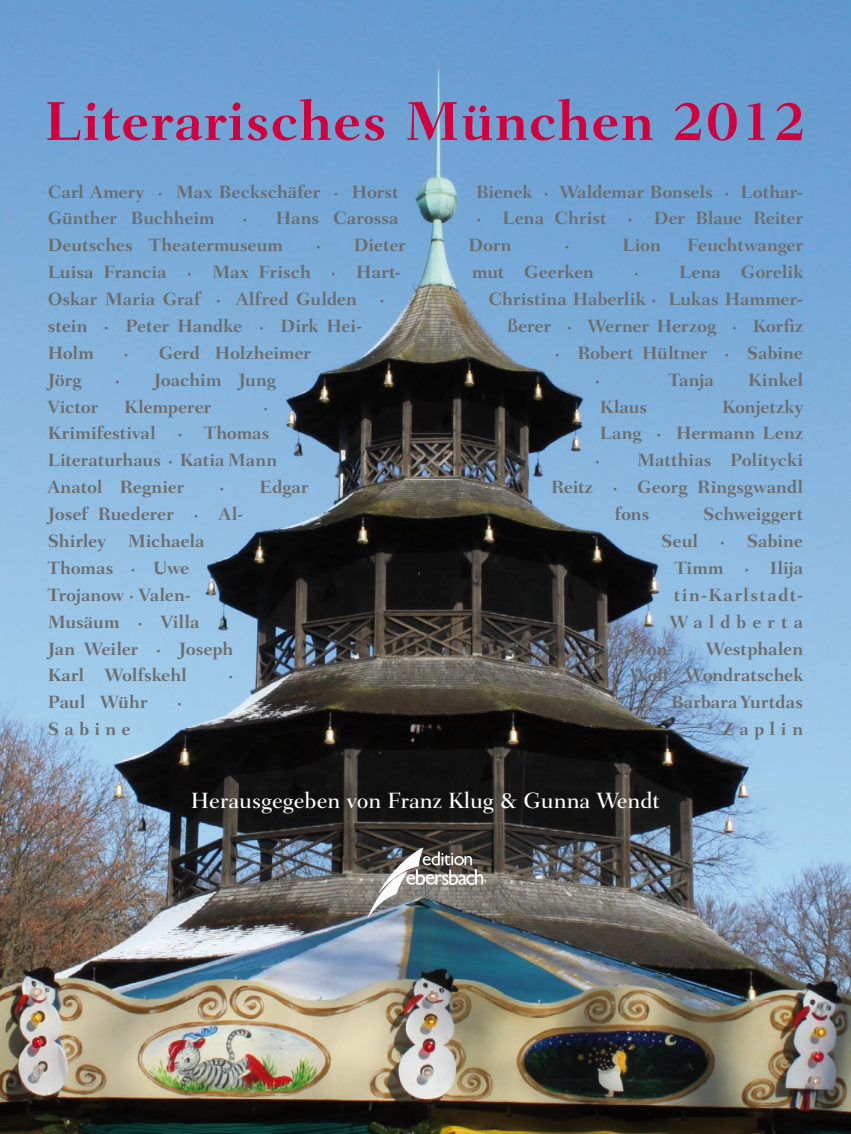
<style>
.page{position:relative;width:851px;height:1134px;background:#fff}
.page>*{position:absolute;margin:0;border:0;box-sizing:border-box;transform-origin:0 0}
.t1{font:700 55.62px "Fairfield LH";letter-spacing:.015em;color:#d2003d}
.t2{font:500 22.5px "Fairfield LH";color:#fff}
.t3{font:700 18.12px "Fairfield LH";letter-spacing:-.005em;color:#6b6c6d}
.t4{font:700 18.12px "Fairfield LH";letter-spacing:.08em;color:#6b6c6d}
.t5{font:700 18.12px "Fairfield LH";letter-spacing:.315em;color:#6b6c6d}
</style>
<div class="page">
<img style="left:0;top:0;width:850px;height:1134px">
<img style="left:367px;top:847px;width:117px;height:72px">
<h1 class="t1" style="left:44px;top:89px;width:763px">Literarisches München 2012</h1>
<p class="t3" style="left:48px;top:181px;width:352px">Carl Amery · Max Beckschäfer · Horst</p>
<p class="t3" style="left:476px;top:181px;width:328px">Bienek · Waldemar Bonsels · Lothar-</p>
<p class="t3" style="left:48px;top:208px;width:168px">Günther Buchheim</p>
<p class="t3" style="left:242px;top:208px;width:157px">· Hans Carossa</p>
<p class="t3" style="left:476px;top:208px;width:328px">· Lena Christ · Der Blaue Reiter</p>
<p class="t3" style="left:48px;top:235px;width:237px">Deutsches Theatermuseum</p>
<p class="t3" style="left:315px;top:235px;width:92px">· Dieter</p>
<p class="t3" style="left:468px;top:235px;width:45px">Dorn</p>
<p class="t3" style="left:564px;top:235px;width:7px">·</p>
<p class="t3" style="left:622px;top:235px;width:40px">Lion</p>
<p class="t3" style="left:687px;top:235px;width:117px">Feuchtwanger</p>
<p class="t3" style="left:48px;top:262px;width:354px">Luisa Francia · Max Frisch · Hart-</p>
<p class="t3" style="left:472px;top:262px;width:123px">mut Geerken</p>
<p class="t3" style="left:633px;top:262px;width:171px">· Lena Gorelik</p>
<p class="t3" style="left:48px;top:288px;width:338px">Oskar Maria Graf · Alfred Gulden ·</p>
<p class="t3" style="left:488px;top:288px;width:316px">Christina Haberlik · Lukas Hammer-</p>
<p class="t3" style="left:48px;top:315px;width:316px">stein · Peter Handke · Dirk Hei-</p>
<p class="t3" style="left:507px;top:315px;width:297px">ßerer · Werner Herzog · Korfiz</p>
<p class="t3" style="left:48px;top:342px;width:48px">Holm</p>
<p class="t3" style="left:124px;top:342px;width:189px">· Gerd Holzheimer</p>
<p class="t3" style="left:554px;top:342px;width:250px">· Robert Hültner · Sabine</p>
<p class="t3" style="left:48px;top:369px;width:35px">Jörg</p>
<p class="t3" style="left:115px;top:369px;width:162px">· Joachim Jung</p>
<p class="t3" style="left:594px;top:369px;width:7px">·</p>
<p class="t3" style="left:668px;top:369px;width:47px">Tanja</p>
<p class="t3" style="left:748px;top:369px;width:57px">Kinkel</p>
<p class="t3" style="left:48px;top:396px;width:52px">Victor</p>
<p class="t3" style="left:124px;top:396px;width:88px">Klemperer</p>
<p class="t3" style="left:263px;top:396px;width:7px">·</p>
<p class="t3" style="left:599px;top:396px;width:49px">Klaus</p>
<p class="t3" style="left:721px;top:396px;width:83px">Konjetzky</p>
<p class="t3" style="left:48px;top:423px;width:223px">Krimifestival · Thomas</p>
<p class="t3" style="left:599px;top:423px;width:205px">Lang · Hermann Lenz</p>
<p class="t3" style="left:48px;top:450px;width:231px">Literaturhaus · Katia Mann</p>
<p class="t3" style="left:594px;top:450px;width:210px">· Matthias Politycki</p>
<p class="t3" style="left:48px;top:477px;width:138px">Anatol Regnier</p>
<p class="t3" style="left:219px;top:477px;width:91px">· Edgar</p>
<p class="t3" style="left:551px;top:477px;width:253px">Reitz · Georg Ringsgwandl</p>
<p class="t3" style="left:48px;top:503px;width:197px">Josef Ruederer · Al-</p>
<p class="t3" style="left:614px;top:503px;width:36px">fons</p>
<p class="t3" style="left:703px;top:503px;width:102px">Schweiggert</p>
<p class="t3" style="left:48px;top:530px;width:158px">Shirley Michaela</p>
<p class="t3" style="left:661px;top:530px;width:143px">Seul · Sabine</p>
<p class="t3" style="left:48px;top:557px;width:143px">Thomas · Uwe</p>
<p class="t3" style="left:674px;top:557px;width:130px">Timm · Ilija</p>
<p class="t3" style="left:48px;top:584px;width:143px">Trojanow · Valen-</p>
<p class="t4" style="left:673px;top:584px;width:131px">tin-Karlstadt-</p>
<p class="t3" style="left:48px;top:611px;width:153px">Musäum · Villa</p>
<p class="t5" style="left:669px;top:611px;width:135px">Waldberta</p>
<p class="t3" style="left:48px;top:638px;width:187px">Jan Weiler · Joseph</p>
<p class="t3" style="left:638px;top:638px;width:30px">von</p>
<p class="t3" style="left:706px;top:638px;width:98px">Westphalen</p>
<p class="t3" style="left:48px;top:665px;width:141px">Karl Wolfskehl</p>
<p class="t3" style="left:228px;top:665px;width:7px">·</p>
<p class="t3" style="left:629px;top:665px;width:175px">Wolf Wondratschek</p>
<p class="t3" style="left:48px;top:692px;width:101px">Paul Wühr</p>
<p class="t3" style="left:177px;top:692px;width:7px">·</p>
<p class="t3" style="left:671px;top:692px;width:133px">Barbara Yurtdas</p>
<p class="t3" style="left:48px;top:718px;width:84px">Sabine</p>
<p class="t3" style="left:722px;top:718px;width:82px">Zaplin</p>
<p class="t2" style="left:191px;top:787px;width:470px">Herausgegeben von Franz Klug &amp; Gunna Wendt</p>
</div>
